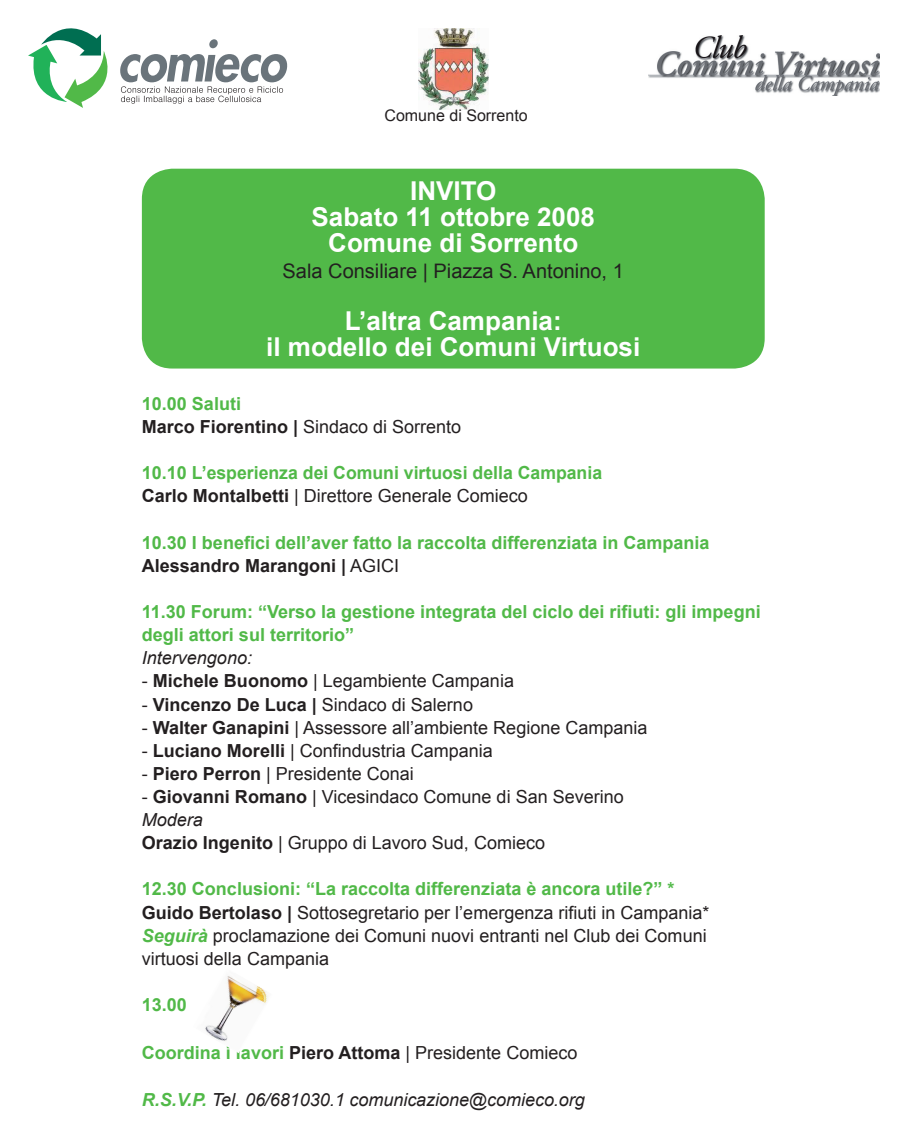
<style>
.page{position:relative;width:908px;height:1134px;background:#fff}
.page>*{position:absolute;margin:0;border:0;box-sizing:border-box;transform-origin:0 0}
.t1{font:700 26px/26px "Arial";color:#fff;text-align:center}
.t2{font:20px "Arial";color:#231f20}
.t3{font:18px/23.2px "Arial";color:#231f20}
.t4{font:700 18px/23.2px "Arial";color:#51b948}
.t5{font:italic 18px "Arial";letter-spacing:-.005em;color:#231f20}
.t6{font:16px "Arial";color:#231f20}
.s1{font-weight:700;color:#51b948}
.s2{font-weight:700}
.s3{color:#231f20}
.s4{font-weight:400;color:#231f20}
.s5{font-style:italic}
.s6{font-weight:700;font-style:italic;color:#51b948}
</style>
<div class="page">
<div style="left:142px;top:169px;width:622px;height:200px;background:#51b948;border-radius:30px"></div>
<svg style="left:28px;top:28px;width:259px;height:80px"></svg>
<img style="left:648px;top:36px;width:231px;height:59px">
<img style="left:205px;top:976px;width:63px;height:65px">
<img style="left:418px;top:28px;width:70px;height:81px">
<p class="t6" style="left:384px;top:105px;width:145px">Comune di Sorrento</p>
<h1 class="t1" style="left:311px;top:179px;width:285px">INVITO<br>Sabato 11 ottobre 2008<br>Comune di Sorrento</h1>
<p class="t2" style="left:282px;top:258px;width:342px">Sala Consiliare | Piazza S. Antonino, 1</p>
<h1 class="t1" style="left:266px;top:309px;width:375px">L’altra Campania:<br>il modello dei Comuni Virtuosi</h1>
<p class="t3" style="left:142px;top:392px;width:321px"><span class="s1">10.00 Saluti<br></span><span class="s2">Marco Fiorentino |</span> Sindaco di Sorrento</p>
<p class="t4" style="left:142px;top:462px;width:461px">10.10 L’esperienza dei Comuni virtuosi della Campania<br><span class="s3">Carlo Montalbetti</span> <span class="s4">| Direttore Generale Comieco</span></p>
<p class="t4" style="left:142px;top:531px;width:569px">10.30 I benefici dell’aver fatto la raccolta differenziata in Campania<br><span class="s3">Alessandro Marangoni |</span> <span class="s4">AGICI</span></p>
<p class="t4" style="left:142px;top:601px;width:620px">11.30 Forum: “Verso la gestione integrata del ciclo dei rifiuti: gli impegni degli attori sul territorio”</p>
<p class="t5" style="left:142px;top:646px;width:112px">Intervengono:</p>
<p class="t3" style="left:142px;top:670px;width:373px">- <span class="s2">Michele Buonomo</span> | Legambiente Campania</p>
<p class="t3" style="left:142px;top:693px;width:332px">- <span class="s2">Vincenzo De Luca |</span> Sindaco di Salerno</p>
<p class="t3" style="left:142px;top:716px;width:507px">- <span class="s2">Walter Ganapini</span> | Assessore all’ambiente Regione Campania</p>
<p class="t3" style="left:142px;top:739px;width:352px">- <span class="s2">Luciano Morelli</span> | Confindustria Campania</p>
<p class="t3" style="left:142px;top:762px;width:273px">- <span class="s2">Piero Perron</span> | Presidente Conai</p>
<p class="t3" style="left:142px;top:785px;width:483px">- <span class="s2">Giovanni Romano</span> | Vicesindaco Comune di San Severino<br><span class="s5">Modera<br></span><span class="s2">Orazio Ingenito</span> | Gruppo di Lavoro Sud, Comieco</p>
<p class="t3" style="left:142px;top:878px;width:569px"><span class="s1">12.30 Conclusioni: “La raccolta differenziata è ancora utile?” * </span><span class="s2">Guido Bertolaso |</span> Sottosegretario per l’emergenza rifiuti in Campania* <span class="s6">Seguirà</span> proclamazione dei Comuni nuovi entranti nel Club dei Comuni virtuosi della Campania</p>
<p class="t4" style="left:142px;top:994px;width:47px">13.00</p>
<p class="t3" style="left:142px;top:1041px;width:437px"><span class="s1">Coordina i lavori</span> <span class="s2">Piero Attoma</span> | Presidente Comieco</p>
<p class="t5" style="left:142px;top:1087px;width:444px"><span class="s1">R.S.V.P.</span> Tel. 06/681030.1 comunicazione@comieco.org</p>
</div>
